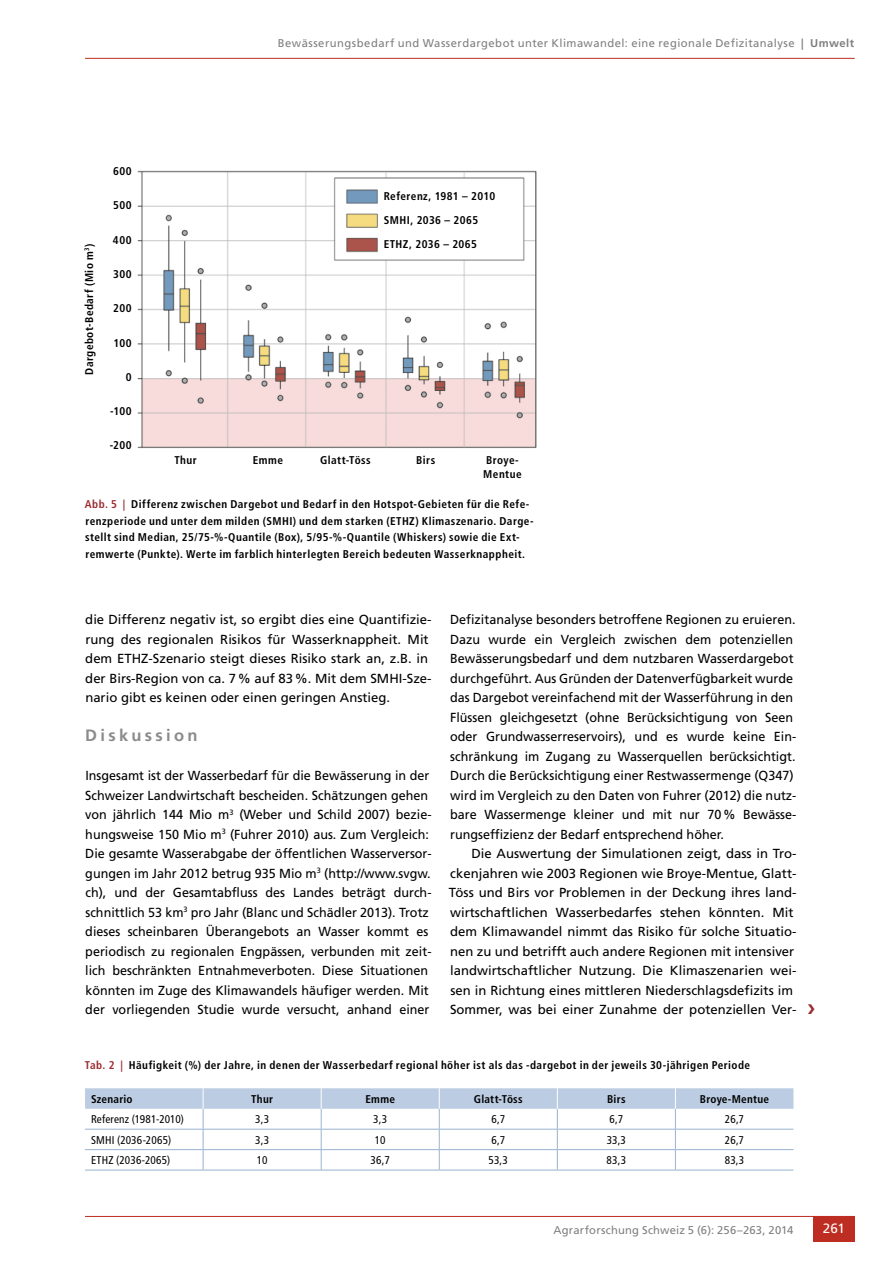
<style>
.page{position:relative;width:893px;height:1263px;background:#fff}
.page>*{position:absolute;margin:0;border:0;box-sizing:border-box;transform-origin:0 0}
.t1{font:700 16.5px "Frutiger LT Std";letter-spacing:.2em;color:#8b8b8b}
.t2{font:13.5px "Frutiger LT Std";color:#fff}
.t3{font:13.2px/19.5px "Frutiger LT Std";color:#000;scale:.96 1}
.t4{font:13.2px/19.5px "Frutiger LT Std";color:#000}
.t5{font:700 condensed 11.25px/16.5px "Frutiger LT Std";letter-spacing:.04em;color:#000}
.t6{font:condensed 11.25px "Frutiger LT Std";letter-spacing:.01em;color:#000}
.t7{font:11.25px "Frutiger LT Std";letter-spacing:.04em;color:#808080}
.t8{font:11.25px "Frutiger LT Std";letter-spacing:.015em;color:#808080}
.t9{font:700 condensed 11.25px "Frutiger LT Std";letter-spacing:.02em;color:#000}
.s1{font-weight:700}
.s2{color:#9a2b2f}
</style>
<div class="page">
<hr style="left:85px;top:1216px;width:770px;height:1px;background:#bd2d21">
<div style="left:813px;top:1216px;width:42px;height:26px;background:#bd2d21"></div>
<hr style="left:85px;top:58px;width:770px;height:1px;background:#bd2d21">
<svg style="left:85px;top:1088px;width:708px;height:82px"></svg>
<hr style="left:85px;top:1170px;width:118px;height:1px;background:#98b2cf">
<hr style="left:203px;top:1170px;width:118px;height:1px;background:#98b2cf">
<hr style="left:321px;top:1170px;width:118px;height:1px;background:#98b2cf">
<hr style="left:439px;top:1170px;width:118px;height:1px;background:#98b2cf">
<hr style="left:557px;top:1170px;width:118px;height:1px;background:#98b2cf">
<hr style="left:675px;top:1170px;width:118px;height:1px;background:#98b2cf">
<img style="left:137px;top:170px;width:400px;height:278px">
<p class="t7" style="left:278px;top:36px;width:578px">Bewässerungsbedarf und Wasserdargebot unter Klimawandel: eine regionale Defizitanalyse <span class="s1">| Umwelt</span></p>
<p class="t5" style="left:81px;top:375px;width:132px;rotate:-90deg">Dargebot-Bedarf (Mio m<sup>3</sup>)</p>
<p class="t5" style="left:113px;top:163px;width:20px">600</p>
<p class="t5" style="left:113px;top:197px;width:20px">500</p>
<p class="t5" style="left:113px;top:232px;width:20px">400</p>
<p class="t5" style="left:113px;top:266px;width:20px">300</p>
<p class="t5" style="left:113px;top:300px;width:20px">200</p>
<p class="t5" style="left:113px;top:334px;width:20px">100</p>
<p class="t5" style="left:126px;top:369px;width:7px">0</p>
<p class="t5" style="left:110px;top:403px;width:23px">-100</p>
<p class="t5" style="left:110px;top:437px;width:24px">-200</p>
<p class="t5" style="left:384px;top:184px;width:113px;line-height:24px">Referenz, 1981 – 2010<br>SMHI, 2036 – 2065<br>ETHZ, 2036 – 2065</p>
<p class="t5" style="left:174px;top:452px;width:24px">Thur</p>
<p class="t5" style="left:253px;top:452px;width:32px">Emme</p>
<p class="t5" style="left:320px;top:452px;width:52px">Glatt-Töss</p>
<p class="t5" style="left:416px;top:452px;width:21px">Birs</p>
<p class="t5" style="left:483px;top:454px;width:40px;line-height:13.5px">Broye-<br>Mentue</p>
<p class="t5" style="left:85px;top:496px;width:450px"><span class="s2">Abb. 5 |</span> Differenz zwischen Dargebot und Bedarf in den Hotspot-Gebieten für die Refe&shy;renzperiode und unter dem milden (SMHI) und dem starken (ETHZ) Klimaszenario. Darge&shy;stellt sind Median, 25/75-%-Quantile (Box), 5/95-%-Quantile (Whiskers) sowie die Ext&shy;remwerte (Punkte). Werte im farblich hinterlegten Bereich bedeuten Wasserknappheit.</p>
<p class="t4" style="left:85px;top:610px;width:348px">die Differenz negativ ist, so ergibt dies eine Quantifizie&shy;rung des regionalen Risikos für Wasserknappheit. Mit dem ETHZ-Szenario steigt dieses Risiko stark an, z.B. in der Birs-Region von ca. 7% auf 83%. Mit dem SMHI-Sze&shy;nario gibt es keinen oder einen geringen Anstieg.</p>
<p class="t1" style="left:85px;top:726px;width:114px">Diskussion</p>
<p class="t3" style="left:85px;top:766px;width:362px">Insgesamt ist der Wasserbedarf für die Bewässerung in der Schweizer Landwirtschaft bescheiden. Schätzungen gehen von jährlich 144 Mio m<sup>3</sup> (Weber und Schild 2007) bezie&shy;hungsweise 150 Mio m<sup>3</sup> (Fuhrer 2010) aus. Zum Vergleich:<br>Die gesamte Wasserabgabe der öffentlichen Wasserversor&shy;gungen im Jahr 2012 betrug 935 Mio m<sup>3</sup> (http://www.svgw. ch), und der Gesamtabfluss des Landes beträgt durch&shy;schnittlich 53 km<sup>3</sup> pro Jahr (Blanc und Schädler 2013). Trotz dieses scheinbaren Überangebots an Wasser kommt es periodisch zu regionalen Engpässen, verbunden mit zeit&shy;lich beschränkten Entnahmeverboten. Diese Situationen könnten im Zuge des Klimawandels häufiger werden. Mit der vorliegenden Studie wurde versucht, anhand einer</p>
<p class="t3" style="left:450px;top:610px;width:362px">Defizitanalyse besonders betroffene Regionen zu eruieren.<br>Dazu wurde ein Vergleich zwischen dem potenziellen Bewässerungsbedarf und dem nutzbaren Wasserdargebot durchgeführt. Aus Gründen der Datenverfügbarkeit wurde das Dargebot vereinfachend mit der Wasserführung in den Flüssen gleichgesetzt (ohne Berücksichtigung von Seen oder Grundwasserreservoirs), und es wurde keine Ein&shy;schränkung im Zugang zu Wasserquellen berücksichtigt.<br>Durch die Berücksichtigung einer Restwassermenge (Q347) wird im Vergleich zu den Daten von Fuhrer (2012) die nutz&shy;bare Wassermenge kleiner und mit nur 70% Bewässe&shy;rungseffizienz der Bedarf entsprechend höher.</p>
<p class="t4" style="left:449px;top:844px;width:349px;text-indent:23px">Die Auswertung der Simulationen zeigt, dass in Tro&shy;ckenjahren wie 2003 Regionen wie Broye-Mentue, Glatt-Töss und Birs vor Problemen in der Deckung ihres land&shy;wirtschaftlichen Wasserbedarfes stehen könnten. Mit dem Klimawandel nimmt das Risiko für solche Situatio&shy;nen zu und betrifft auch andere Regionen mit intensiver landwirtschaftlicher Nutzung. Die Klimaszenarien wei&shy;sen in Richtung eines mittleren Niederschlagsdefizits im Sommer, was bei einer Zunahme der potenziellen Ver-</p>
<p class="t5" style="left:85px;top:1056px;width:667px"><span class="s2">Tab. 2 |</span> Häufigkeit (%) der Jahre, in denen der Wasserbedarf regional höher ist als das -dargebot in der jeweils 30-jährigen Periode</p>
<p class="t9" style="left:91px;top:1092px;width:43px">Szenario</p>
<p class="t5" style="left:251px;top:1090px;width:23px">Thur</p>
<p class="t5" style="left:365px;top:1090px;width:31px">Emme</p>
<p class="t9" style="left:474px;top:1092px;width:50px">Glatt-Töss</p>
<p class="t5" style="left:607px;top:1090px;width:20px">Birs</p>
<p class="t9" style="left:700px;top:1092px;width:71px">Broye-Mentue</p>
<p class="t6" style="left:91px;top:1113px;width:94px">Referenz (1981-2010)</p>
<p class="t6" style="left:255px;top:1113px;width:15px">3,3</p>
<p class="t6" style="left:373px;top:1113px;width:15px">3,3</p>
<p class="t6" style="left:491px;top:1113px;width:15px">6,7</p>
<p class="t6" style="left:610px;top:1113px;width:15px">6,7</p>
<p class="t6" style="left:725px;top:1113px;width:21px">26,7</p>
<p class="t6" style="left:91px;top:1133px;width:82px">SMHI (2036-2065)</p>
<p class="t6" style="left:255px;top:1133px;width:15px">3,3</p>
<p class="t6" style="left:375px;top:1133px;width:12px">10</p>
<p class="t6" style="left:491px;top:1133px;width:15px">6,7</p>
<p class="t6" style="left:607px;top:1133px;width:21px">33,3</p>
<p class="t6" style="left:725px;top:1133px;width:21px">26,7</p>
<p class="t6" style="left:91px;top:1153px;width:81px">ETHZ (2036-2065)</p>
<p class="t6" style="left:257px;top:1153px;width:12px">10</p>
<p class="t6" style="left:371px;top:1153px;width:21px">36,7</p>
<p class="t6" style="left:489px;top:1153px;width:21px">53,3</p>
<p class="t6" style="left:607px;top:1153px;width:21px">83,3</p>
<p class="t6" style="left:725px;top:1153px;width:21px">83,3</p>
<p class="t8" style="left:553px;top:1223px;width:241px">Agrarforschung Schweiz 5 (6): 256–263, 2014</p>
<p class="t2" style="left:823px;top:1221px;width:24px">261</p>
</div>
